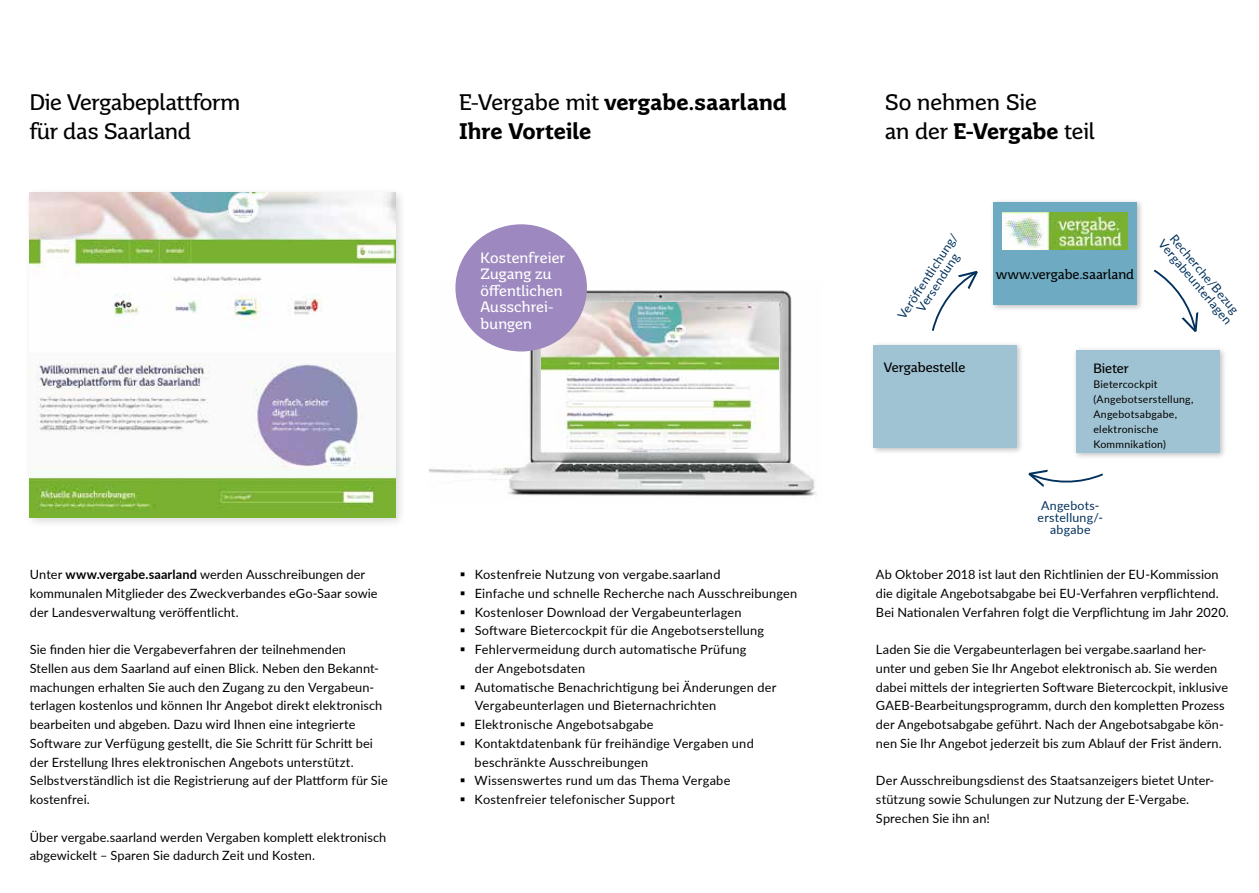
<style>
.page{position:relative;width:1259px;height:893px;background:#fff}
.page>*{position:absolute;margin:0;border:0;box-sizing:border-box;transform-origin:0 0}
.t1{font:22.5px/28.5px "Saar Pro";letter-spacing:-.01em;color:#000}
.t2{font:700 22.5px/28.5px "Saar Pro";letter-spacing:.005em;color:#000}
.t3{font:15px/16.5px "Saar Pro";letter-spacing:.01em;color:#fff}
.t4{font:13.5px "Saar Pro";color:#000}
.t5{font:12.75px/18.8px "Lato";letter-spacing:.01em;color:#000}
.t6{font:12.3px/11.9px "Lato";letter-spacing:.02em;color:#00305b;text-align:center}
.t7{font:10.5px/15px "Lato";letter-spacing:.025em;color:#000}
.s1{font-weight:700}
.s2{font-weight:400}
</style>
<div class="page">
<div style="left:989px;top:199px;width:154px;height:113px;background:#000;opacity:.25"></div>
<div style="left:993px;top:202px;width:143px;height:103px;background:#6eaac1"></div>
<div style="left:1072px;top:346px;width:155px;height:114px;background:#000;opacity:.25"></div>
<div style="left:1076px;top:350px;width:143px;height:102px;background:#a0c3d3"></div>
<img style="left:429px;top:290px;width:387px;height:206px">
<div style="left:25px;top:187px;width:382px;height:342px;background:#000;opacity:.15"></div>
<img style="left:30px;top:193px;width:365px;height:324px">
<div style="left:870px;top:342px;width:154px;height:114px;background:#000;opacity:.25"></div>
<div style="left:873px;top:345px;width:143px;height:103px;background:#a0c3d3"></div>
<svg style="left:1153px;top:269px;width:45px;height:63px"></svg>
<svg style="left:932px;top:270px;width:46px;height:61px"></svg>
<img style="left:542px;top:303px;width:236px;height:146px">
<svg style="left:1028px;top:470px;width:75px;height:17px"></svg>
<div style="left:455px;top:224px;width:132px;height:127px;background:#9d88bf;border-radius:50%"></div>
<img style="left:1002px;top:213px;width:126px;height:37px">
<h1 class="t1" style="left:30px;top:88px;width:212px">Die Vergabeplattform für das Saarland</h1>
<p class="t5" style="left:30px;top:564px;width:349px">Unter <span class="s1">www.vergabe.saarland</span> werden Ausschreibungen der kommunalen Mitglieder des Zweckverbandes eGo-Saar sowie der Landesverwaltung veröffentlicht.</p>
<p class="t5" style="left:30px;top:639px;width:359px">Sie finden hier die Vergabeverfahren der teilnehmenden<br>Stellen aus dem Saarland auf einen Blick. Neben den Bekannt&shy;machungen erhalten Sie auch den Zugang zu den Vergabeun&shy;terlagen kostenlos und können Ihr Angebot direkt elektronisch bearbeiten und abgeben. Dazu wird Ihnen eine integrierte Software zur Verfügung gestellt, die Sie Schritt für Schritt bei der Erstellung Ihres elektronischen Angebots unterstützt.<br>Selbstverständlich ist die Registrierung auf der Plattform für Sie kostenfrei.</p>
<p class="t5" style="left:30px;top:827px;width:358px">Über vergabe.saarland werden Vergaben komplett elektronisch abgewickelt – Sparen Sie dadurch Zeit und Kosten.</p>
<h1 class="t2" style="left:459px;top:88px;width:329px"><span class="s2">E-Vergabe mit</span> vergabe.saarland<br>Ihre Vorteile</h1>
<h1 class="t1" style="left:884px;top:88px;width:212px">So nehmen Sie<br>an der <span class="s1">E-Vergabe</span> teil</h1>
<p class="t3" style="left:480px;top:249px;width:86px">Kostenfreier<br>Zugang zu öffentlichen<br>Ausschrei&shy;bungen</p>
<p class="t5" style="left:474px;top:564px;width:324px">Kostenfreie Nutzung von vergabe.saarland<br>Einfache und schnelle Recherche nach Ausschreibungen Kostenloser Download der Vergabeunterlagen<br>Software Bietercockpit für die Angebotserstellung Fehlervermeidung durch automatische Prüfung<br>der Angebotsdaten<br>Automatische Benachrichtigung bei Änderungen der Vergabeunterlagen und Bieternachrichten Elektronische Angebotsabgabe<br>Kontaktdatenbank für freihändige Vergaben und beschränkte Ausschreibungen<br>Wissenswertes rund um das Thema Vergabe Kostenfreier telefonischer Support</p>
<p class="t6" style="left:895px;top:314px;width:101px;rotate:-57deg">Veröff entlichung/<br>Versendung</p>
<p class="t6" style="left:1175px;top:229px;width:108px;text-align:left;rotate:50deg">Recherche/Bezug<br>Vergabeunterlagen</p>
<p class="t4" style="left:996px;top:266px;width:139px">www.vergabe.saarland</p>
<p class="t4" style="left:884px;top:359px;width:83px">Vergabestelle</p>
<p class="t4" style="left:1093px;top:361px;width:37px">Bieter</p>
<p class="t7" style="left:1093px;top:377px;width:101px">Bietercockpit (Angebotserstellung,<br>Angebotsabgabe, elektronische<br>Kommnikation)</p>
<p class="t6" style="left:1037px;top:499px;width:67px">Angebots&shy;erstellung/- abgabe</p>
<p class="t5" style="left:876px;top:564px;width:354px">Ab Oktober 2018 ist laut den Richtlinien der EU-Kommission die digitale Angebotsabgabe bei EU-Verfahren verpflichtend.<br>Bei Nationalen Verfahren folgt die Verpflichtung im Jahr 2020.</p>
<p class="t5" style="left:876px;top:639px;width:354px">Laden Sie die Vergabeunterlagen bei vergabe.saarland her&shy;unter und geben Sie Ihr Angebot elektronisch ab. Sie werden dabei mittels der integrierten Software Bietercockpit, inklusive GAEB-Bearbeitungsprogramm, durch den kompletten Prozess der Angebotsabgabe geführt. Nach der Angebotsabgabe kön&shy;nen Sie Ihr Angebot jederzeit bis zum Ablauf der Frist ändern.</p>
<p class="t5" style="left:876px;top:771px;width:340px">Der Ausschreibungsdienst des Staatsanzeigers bietet Unter&shy;stützung sowie Schulungen zur Nutzung der E-Vergabe.<br>Sprechen Sie ihn an!</p>
</div>
